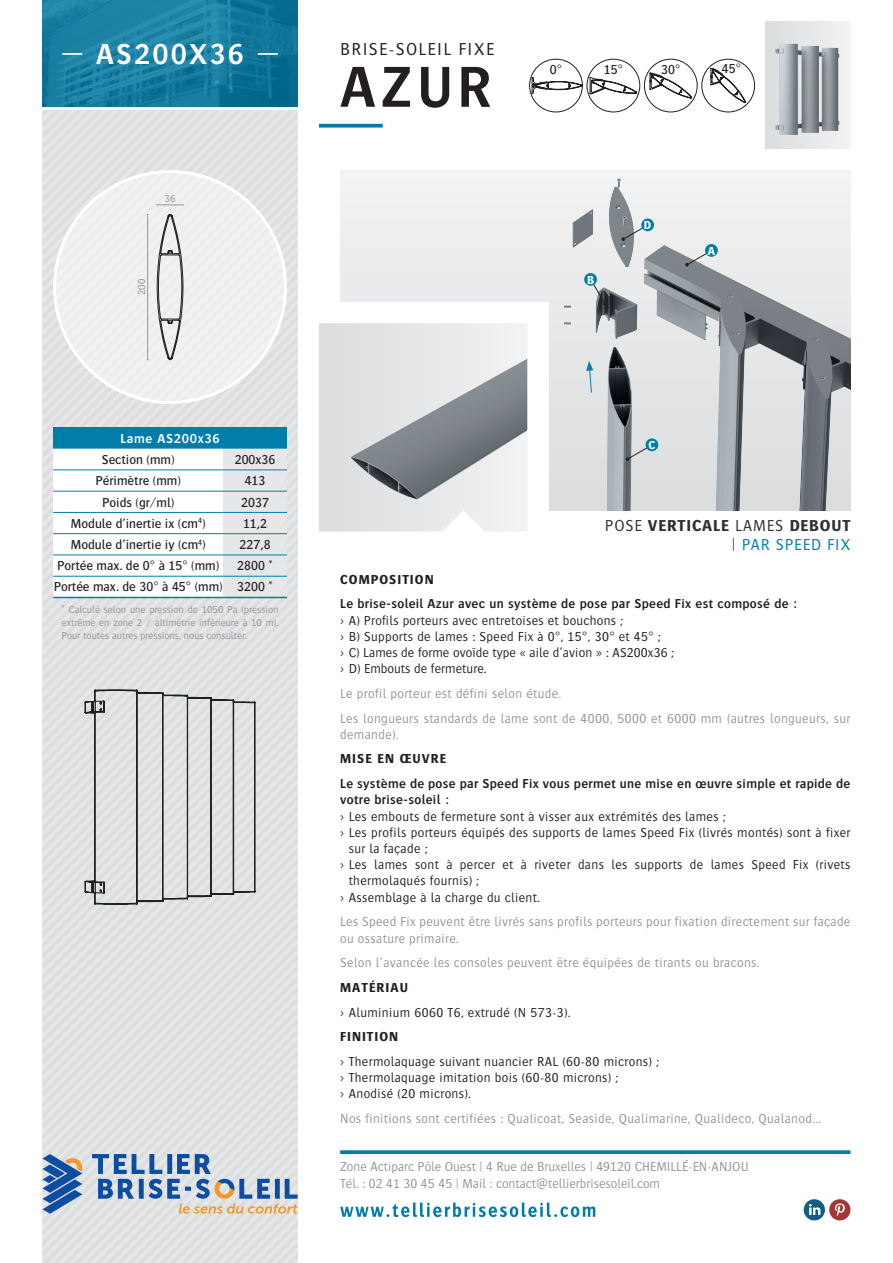
<style>
.page{position:relative;width:893px;height:1263px;background:#fff}
.page>*{position:absolute;margin:0;border:0;box-sizing:border-box;transform-origin:0 0}
.t1{font:600 60px "Bosis Std";color:#231f20}
.t2{font:600 30px "Bosis Std";letter-spacing:.075em;color:#fff}
.t3{font:300 18px "Bosis Std";letter-spacing:.075em;color:#231f20}
.t4{font:700 16.5px/19.8px "Bosis Std";letter-spacing:.05em;color:#312f30;text-align:right}
.t5{font:300 13.5px/16.2px "Bosis Std";letter-spacing:.025em;color:#231f20}
.t6{font:300 13.5px/24.8px "Bosis Std";letter-spacing:.025em;color:#939598}
.t7{font:500 13.5px/21px "Bosis Std";color:#231f20;text-align:right}
.t8{font:600 13.5px/16.2px "Bosis Std";letter-spacing:.025em;color:#231f20}
.t9{font:300 13.5px/16.2px "Bosis Std";color:#939598}
.t10{font:700 13.5px "Bosis Std";letter-spacing:.075em;color:#231f20}
.t11{font:600 13.5px "Bosis Std";letter-spacing:.05em;color:#fff}
.t12{font:700 12px "Bosis Std";color:#fff}
.t13{font:300 10.5px/12.6px "Bosis Std";color:#939598;text-align:justify}
.s1{font-weight:300}
.s2{font-weight:300;color:#007ea9}
</style>
<div class="page">
<div style="left:43px;top:111px;width:255px;height:1152px;background:#e1e2e4"></div>
<div style="left:53px;top:170px;width:234px;height:234px;background:#f0f0f1;border-radius:50%"></div>
<div style="left:804px;top:1199px;width:21px;height:21px;background:#145e84;border-radius:50%"></div>
<svg style="left:809px;top:1204px;width:11px;height:11px"></svg>
<div style="left:829px;top:1199px;width:21px;height:21px;background:#a43731;border-radius:50%"></div>
<svg style="left:835px;top:1203px;width:10px;height:13px"></svg>
<svg style="left:340px;top:1150px;width:510px;height:4px;fill:#007ea9"></svg>
<svg style="left:340px;top:1202px;width:255px;height:15px"></svg>
<svg style="left:43px;top:0;width:255px;height:106px;fill:#197ea1"></svg>
<svg style="left:319px;top:124px;width:64px;height:4px"></svg>
<svg style="left:43px;top:1141px;width:255px;height:84px"></svg>
<div style="left:340px;top:170px;width:510px;height:340px;background:#efeff0"></div>
<img style="left:549px;top:178px;width:301px;height:332px">
<div style="left:53px;top:427px;width:234px;height:22px;background:#007ea9"></div>
<svg style="left:53px;top:449px;width:234px;height:148px"></svg>
<hr style="left:53px;top:469px;width:170px;height:1px;background:#007ea9">
<hr style="left:53px;top:491px;width:170px;height:1px;background:#007ea9">
<hr style="left:53px;top:512px;width:170px;height:1px;background:#007ea9">
<hr style="left:53px;top:533px;width:170px;height:1px;background:#007ea9">
<hr style="left:223px;top:469px;width:64px;height:1px;background:#007ea9">
<hr style="left:223px;top:491px;width:64px;height:1px;background:#007ea9">
<hr style="left:223px;top:512px;width:64px;height:1px;background:#007ea9">
<hr style="left:223px;top:533px;width:64px;height:1px;background:#007ea9">
<hr style="left:53px;top:555px;width:170px;height:1px;background:#007ea9">
<hr style="left:53px;top:576px;width:170px;height:1px;background:#007ea9">
<hr style="left:223px;top:555px;width:64px;height:1px;background:#007ea9">
<hr style="left:223px;top:576px;width:64px;height:1px;background:#007ea9">
<hr style="left:53px;top:597px;width:170px;height:1px;background:#007ea9">
<hr style="left:223px;top:597px;width:64px;height:1px;background:#007ea9">
<div style="left:319px;top:302px;width:230px;height:229px;background:#fff"></div>
<div style="left:765px;top:21px;width:85px;height:128px;background:linear-gradient(to right,#dbdcde,#f2f2f3)"></div>
<img style="left:775px;top:34px;width:75px;height:111px">
<svg style="left:157px;top:204px;width:27px;height:2px"></svg>
<hr style="left:147px;top:214px;width:1px;height:146px;background:#939598">
<svg style="left:157px;top:214px;width:26px;height:146px"></svg>
<svg style="left:319px;top:323px;width:208px;height:208px"></svg>
<img style="left:345px;top:323px;width:182px;height:195px">
<div style="left:644px;top:59px;width:53px;height:53px;border:1px solid #231f20;border-radius:50%"></div>
<div style="left:702px;top:59px;width:53px;height:53px;border:1px solid #231f20;border-radius:50%"></div>
<div style="left:529px;top:59px;width:54px;height:53px;border:1px solid #231f20;border-radius:50%"></div>
<div style="left:587px;top:59px;width:53px;height:53px;border:1px solid #231f20;border-radius:50%"></div>
<svg style="left:532px;top:77px;width:50px;height:17px"></svg>
<svg style="left:590px;top:77px;width:47px;height:17px"></svg>
<svg style="left:650px;top:73px;width:42px;height:25px"></svg>
<svg style="left:711px;top:68px;width:35px;height:35px"></svg>
<svg style="left:85px;top:689px;width:170px;height:216px"></svg>
<svg style="left:685px;top:249px;width:28px;height:18px"></svg>
<div style="left:705px;top:244px;width:13px;height:13px;background:#007ea9;border-radius:50%"></div>
<svg style="left:589px;top:278px;width:18px;height:28px"></svg>
<div style="left:584px;top:273px;width:13px;height:13px;background:#007ea9;border-radius:50%"></div>
<svg style="left:621px;top:224px;width:28px;height:17px"></svg>
<div style="left:641px;top:218px;width:13px;height:13px;background:#007ea9;border-radius:50%"></div>
<svg style="left:586px;top:361px;width:7px;height:32px"></svg>
<svg style="left:625px;top:444px;width:28px;height:17px"></svg>
<div style="left:646px;top:438px;width:12px;height:13px;background:#007ea9;border-radius:50%"></div>
<h2 class="t2" style="left:61px;top:38px;width:219px">— AS200X36 —</h2>
<p class="t13" style="left:165px;top:193px;width:13px">36</p>
<p class="t13" style="left:135px;top:295px;width:18px;rotate:-90deg">200</p>
<p class="t11" style="left:120px;top:431px;width:101px">Lame AS200x36</p>
<p class="t7" style="left:102px;top:449px;width:74px">Section (mm)</p>
<p class="t7" style="left:235px;top:449px;width:42px">200x36</p>
<p class="t7" style="left:96px;top:470px;width:87px">Périmètre (mm)</p>
<p class="t7" style="left:245px;top:470px;width:22px">413</p>
<p class="t7" style="left:102px;top:491px;width:74px">Poids (gr/ml)</p>
<p class="t7" style="left:241px;top:491px;width:29px">2037</p>
<p class="t7" style="left:71px;top:513px;width:136px">Module d’inertie ix (cm<sup>4</sup>)</p>
<p class="t7" style="left:243px;top:513px;width:26px">11,2</p>
<p class="t7" style="left:71px;top:534px;width:137px">Module d’inertie iy (cm<sup>4</sup>)</p>
<p class="t7" style="left:240px;top:534px;width:33px">227,8</p>
<p class="t7" style="left:57px;top:555px;width:164px">Portée max. de 0° à 15° (mm)</p>
<p class="t7" style="left:54px;top:555px;width:221px">2800 *<br>Portée max. de 30° à 45° (mm) 3200 *</p>
<p class="t13" style="left:62px;top:603px;width:218px">* Calculé selon une pression de 1050 Pa (pression extrême en zone 2 / altimétrie inférieure à 10 m).<br>Pour toutes autres pressions, nous consulter.</p>
<h3 class="t3" style="left:340px;top:40px;width:156px">BRISE-SOLEIL FIXE</h3>
<h1 class="t1" style="left:340px;top:55px;width:152px">AZUR</h1>
<p class="t7" style="left:550px;top:59px;width:14px">0°</p>
<p class="t7" style="left:604px;top:59px;width:21px">15°</p>
<p class="t7" style="left:661px;top:59px;width:21px">30°</p>
<p class="t7" style="left:722px;top:58px;width:21px">45°</p>
<p class="t12" style="left:587px;top:273px;width:9px">B</p>
<p class="t12" style="left:644px;top:218px;width:9px">D</p>
<p class="t12" style="left:708px;top:244px;width:9px">A</p>
<p class="t12" style="left:648px;top:438px;width:8px">C</p>
<p class="t4" style="left:605px;top:515px;width:247px"><span class="s1">POSE</span> VERTICALE <span class="s1">LAMES</span> DEBOUT <span class="s1">|</span> <span class="s2">PAR SPEED FIX</span></p>
<p class="t10" style="left:340px;top:572px;width:95px">COMPOSITION</p>
<p class="t8" style="left:340px;top:596px;width:458px">Le brise-soleil Azur avec un système de pose par Speed Fix est composé de :</p>
<p class="t5" style="left:340px;top:612px;width:335px">› A) Profils porteurs avec entretoises et bouchons ;<br>› B) Supports de lames : Speed Fix à 0°, 15°, 30° et 45° ;<br>› C) Lames de forme ovoïde type « aile d’avion » : AS200x36 ; › D) Embouts de fermeture.</p>
<p class="t6" style="left:340px;top:681px;width:512px">Le profil porteur est défini selon étude.<br>Les longueurs standards de lame sont de 4000, 5000 et 6000 mm (autres longueurs, sur</p>
<p class="t6" style="left:340px;top:722px;width:60px">demande).</p>
<p class="t10" style="left:340px;top:751px;width:107px">MISE EN ŒUVRE</p>
<p class="t8" style="left:340px;top:775px;width:512px">Le système de pose par Speed Fix vous permet une mise en œuvre simple et rapide de votre brise-soleil :</p>
<p class="t5" style="left:340px;top:808px;width:387px">› Les embouts de fermeture sont à visser aux extrémités des lames ;</p>
<p class="t5" style="left:340px;top:824px;width:512px">› Les profils porteurs équipés des supports de lames Speed Fix (livrés montés) sont à fixer</p>
<p class="t5" style="left:349px;top:840px;width:80px">sur la façade ;</p>
<p class="t5" style="left:340px;top:856px;width:512px">› Les lames sont à percer et à riveter dans les supports de lames Speed Fix (rivets</p>
<p class="t5" style="left:349px;top:872px;width:132px">thermolaqués fournis) ;</p>
<p class="t5" style="left:340px;top:889px;width:201px">› Assemblage à la charge du client.</p>
<p class="t6" style="left:340px;top:913px;width:512px;line-height:16.2px">Les Speed Fix peuvent être livrés sans profils porteurs pour fixation directement sur façade ou ossature primaire.</p>
<p class="t6" style="left:340px;top:950px;width:421px">Selon l’avancée les consoles peuvent être équipées de tirants ou bracons.</p>
<p class="t10" style="left:340px;top:980px;width:69px">MATÉRIAU</p>
<p class="t5" style="left:340px;top:1004px;width:232px">› Aluminium 6060 T6, extrudé (N 573-3).</p>
<p class="t10" style="left:340px;top:1029px;width:60px">FINITION</p>
<p class="t5" style="left:340px;top:1053px;width:320px">› Thermolaquage suivant nuancier RAL (60-80 microns) ; › Thermolaquage imitation bois (60-80 microns) ;<br>› Anodisé (20 microns).</p>
<p class="t6" style="left:340px;top:1106px;width:482px">Nos finitions sont certifiées : Qualicoat, Seaside, Qualimarine, Qualideco, Qualanod...</p>
<p class="t9" style="left:340px;top:1158px;width:410px">Zone Actiparc Pôle Ouest | 4 Rue de Bruxelles | 49120 CHEMILLÉ-EN-ANJOU<br>Tél. : 02 41 30 45 45 | Mail : contact@tellierbrisesoleil.com</p>
</div>
